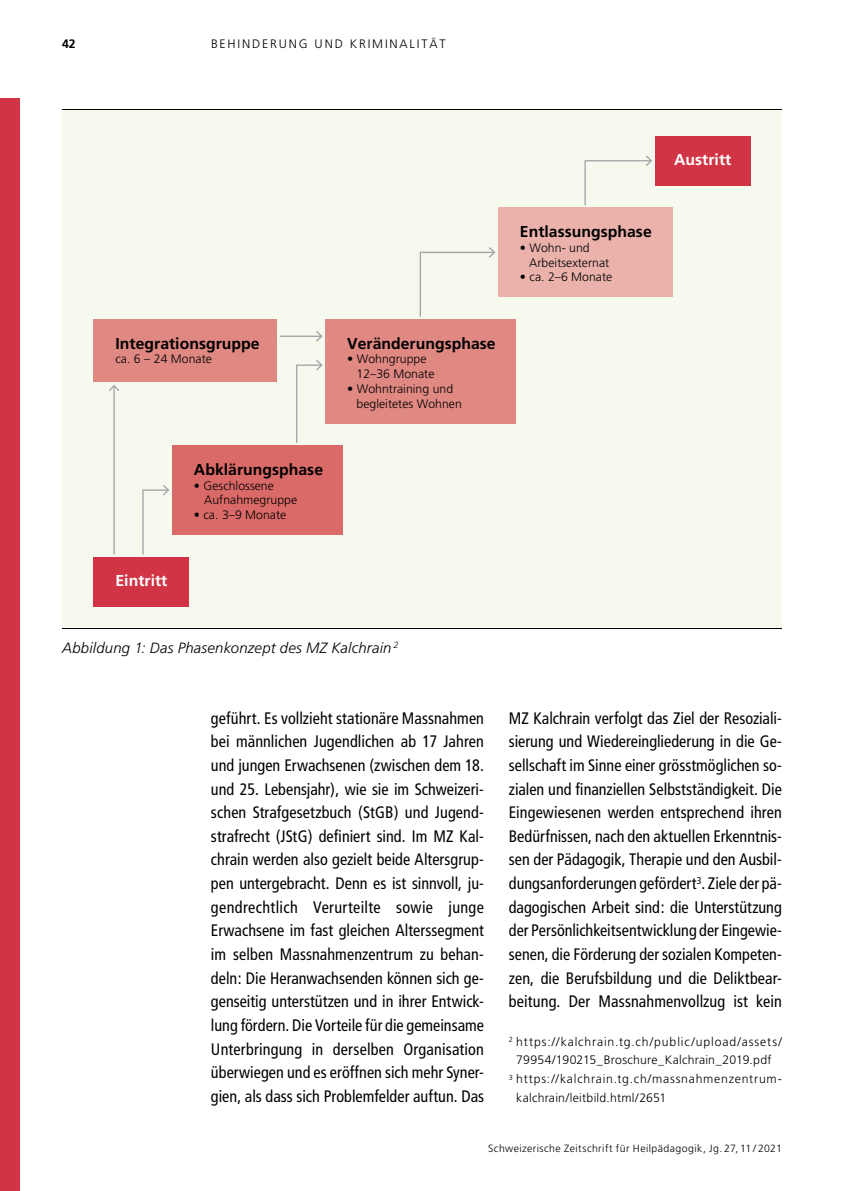
<style>
.page{position:relative;width:844px;height:1191px;background:#fff}
.page>*{position:absolute;margin:0;border:0;box-sizing:border-box;transform-origin:0 0}
.Artikel_Artikel_Lauftext_Grundtext{font:condensed 16.62px/23.6px "Frutiger";color:#000;text-align:justify}
.Image{font:15.75px "Frutiger LT Bold 2";color:#000}
.Image-2{font:15.75px "Frutiger LT Bold 2";color:#fff}
.Artikel_Artikel_Elemente_Artikel_P_Legen{font:italic 300 14.88px "Frutiger LT";letter-spacing:.015em;color:#000}
.Artikel_Artikel_Literatur_Fussnote_Artik{font:300 12.25px/18.4px "Frutiger";letter-spacing:.06em;color:#000}
.Image-3{font:12.25px/14.7px "Frutiger LT Light 2";color:#000}
.Artikel_Artikel_Literatur_Fussnote_Artik-2{font:300 12.25px "Frutiger";letter-spacing:.15em;color:#000}
.t1{font:700 12.25px "Frutiger";color:#000}
.t2{font:300 10.5px "Frutiger";letter-spacing:.04em;color:#000}
</style>
<div class="page">
<div style="left:0;top:99px;width:20px;height:1092px;background:#d13444"></div>
<div style="left:62px;top:109px;width:719px;height:520px;background:#f6f9ed"></div>
<hr style="left:62px;top:628px;width:719px;height:1px;background:#000">
<div style="left:93px;top:557px;width:96px;height:49px;background:#d13444"></div>
<div style="left:172px;top:445px;width:170px;height:90px;background:#da6a68"></div>
<div style="left:498px;top:208px;width:174px;height:89px;background:#eab2ab"></div>
<div style="left:325px;top:319px;width:190px;height:104px;background:#e08882"></div>
<div style="left:93px;top:319px;width:184px;height:63px;background:#e08882"></div>
<div style="left:654px;top:136px;width:96px;height:50px;background:#d13444"></div>
<hr style="left:113px;top:386px;width:2px;height:168px;background:#a3a3a7">
<svg style="left:109px;top:385px;width:10px;height:6px"></svg>
<svg style="left:142px;top:485px;width:27px;height:70px"></svg>
<hr style="left:279px;top:335px;width:42px;height:2px;background:#a3a3a7">
<svg style="left:316px;top:331px;width:6px;height:10px"></svg>
<svg style="left:584px;top:155px;width:68px;height:51px"></svg>
<svg style="left:419px;top:247px;width:76px;height:70px"></svg>
<svg style="left:296px;top:360px;width:26px;height:83px"></svg>
<hr style="left:62px;top:109px;width:719px;height:1px;background:#000">
<p class="t1" style="left:62px;top:37px;width:15px">42</p>
<p class="Artikel_Artikel_Literatur_Fussnote_Artik-2" style="left:211px;top:37px;width:236px">BEHINDERUNG UND KRIMINALITÄT</p>
<p class="Image" style="left:115px;top:334px;width:146px">Integrationsgruppe</p>
<p class="Image-3" style="left:115px;top:352px;width:98px">ca. 6 – 24 Monate</p>
<p class="Image-2" style="left:115px;top:572px;width:53px">Eintritt</p>
<p class="Image" style="left:194px;top:460px;width:131px">Abklärungsphase</p>
<p class="Image-3" style="left:204px;top:478px;width:94px;text-indent:-10px">• Geschlossene<br>Aufnahmegruppe</p>
<p class="Image-3" style="left:194px;top:507px;width:94px">• ca. 3–9 Monate</p>
<p class="Image" style="left:347px;top:334px;width:150px">Veränderungsphase</p>
<p class="Image-3" style="left:356px;top:352px;width:79px;text-indent:-9px">• Wohngruppe<br>12–36 Monate</p>
<p class="Image-3" style="left:356px;top:381px;width:107px;text-indent:-9px">• Wohntraining und begleitetes Wohnen</p>
<p class="Artikel_Artikel_Elemente_Artikel_P_Legen" style="left:62px;top:639px;width:338px">Abbildung 1: Das Phasenkonzept des MZ Kalchrain <sup>2</sup></p>
<p class="Image-2" style="left:674px;top:151px;width:59px">Austritt</p>
<p class="Image" style="left:520px;top:222px;width:133px">Entlassungsphase</p>
<p class="Image-3" style="left:529px;top:240px;width:81px;text-indent:-9px">• Wohn- und<br>Arbeitsexternat</p>
<p class="Image-3" style="left:520px;top:270px;width:94px">• ca. 2–6 Monate</p>
<p class="Artikel_Artikel_Lauftext_Grundtext" style="left:211px;top:706px;width:274px">geführt. Es vollzieht stationäre Massnahmen bei männlichen Jugendlichen ab 17 Jahren und jungen Erwachsenen (zwischen dem 18. und 25. Lebensjahr), wie sie im Schweizeri&shy;schen Strafgesetzbuch (StGB) und Jugend&shy;strafrecht (JStG) definiert sind. Im MZ Kal&shy;chrain werden also gezielt beide Altersgrup&shy;pen untergebracht. Denn es ist sinnvoll, ju&shy;gendrechtlich Verurteilte sowie junge Erwachsene im fast gleichen Alterssegment im selben Massnahmenzentrum zu behan&shy;deln: Die Heranwachsenden können sich ge&shy;genseitig unterstützen und in ihrer Entwick&shy;lung fördern. Die Vorteile für die gemeinsame Unterbringung in derselben Organisation überwiegen und es eröffnen sich mehr Syner&shy;gien, als dass sich Problemfelder auftun. Das</p>
<p class="Artikel_Artikel_Lauftext_Grundtext" style="left:508px;top:706px;width:274px">MZ Kalchrain verfolgt das Ziel der Resoziali&shy;sierung und Wiedereingliederung in die Ge&shy;sellschaft im Sinne einer grösstmöglichen so&shy;zialen und finanziellen Selbstständigkeit. Die Eingewiesenen werden entsprechend ihren Bedürfnissen, nach den aktuellen Erkenntnis&shy;sen der Pädagogik, Therapie und den Ausbil&shy;dungsanforderungen gefördert<sup>3</sup>. Ziele der pä&shy;dagogischen Arbeit sind: die Unterstützung der Persönlichkeitsentwicklung der Eingewie&shy;senen, die Förderung der sozialen Kompeten&shy;zen, die Berufsbildung und die Deliktbear&shy;beitung. Der Massnahmenvollzug ist kein</p>
<p class="Artikel_Artikel_Literatur_Fussnote_Artik" style="left:508px;top:1032px;width:274px;text-align:center"><sup>2</sup> https://kalchrain.tg.ch/public/upload/assets/<br>79954/190215_Broschure_Kalchrain_2019.pdf</p>
<p class="Artikel_Artikel_Literatur_Fussnote_Artik" style="left:516px;top:1070px;width:267px;text-indent:-7px"><sup>3</sup> https://kalchrain.tg.ch/massnahmenzentrum&shy;kalchrain/leitbild.html/2651</p>
<p class="t2" style="left:488px;top:1142px;width:295px">Schweizerische Zeitschrift für Heilpädagogik, Jg. 27, 11 / 2021</p>
</div>
